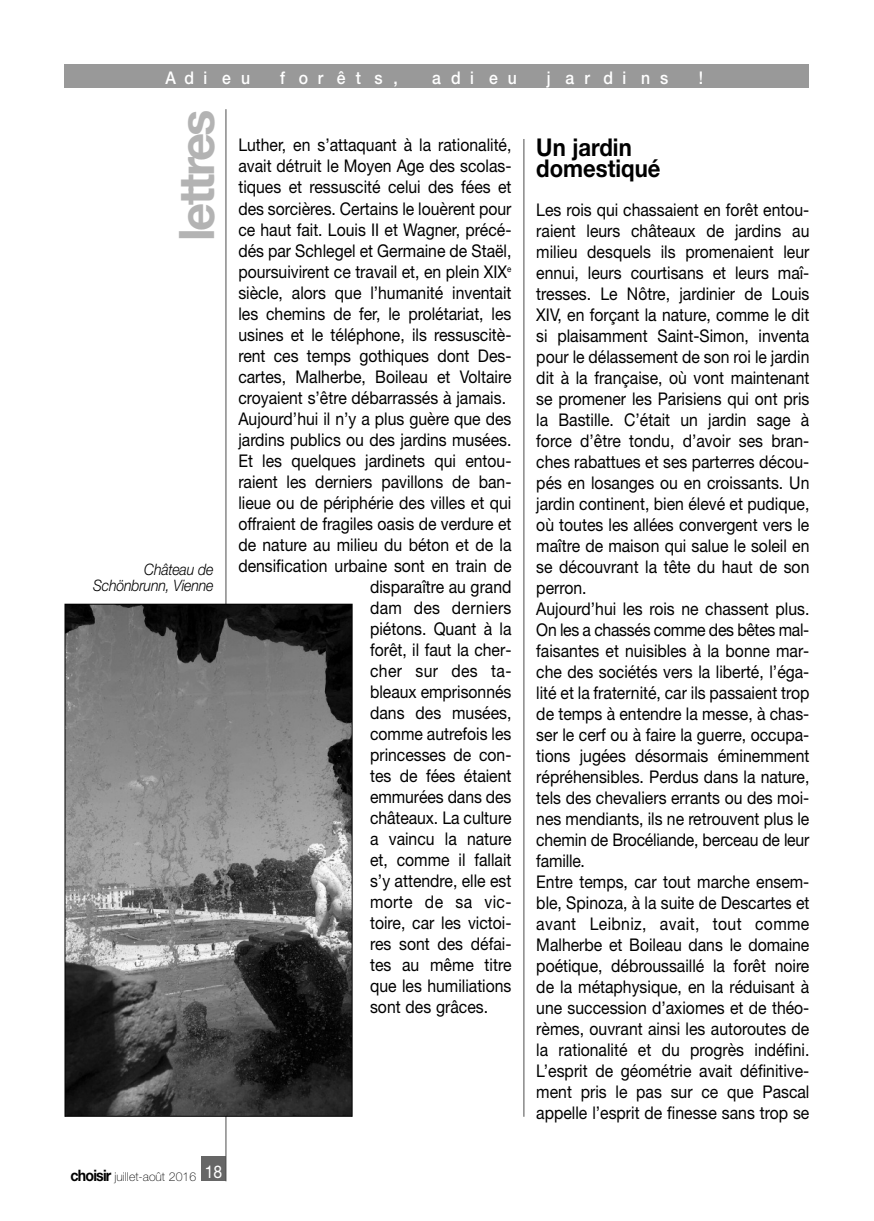
<style>
.page{position:relative;width:874px;height:1221px;background:#fff}
.page>*{position:absolute;margin:0;border:0;box-sizing:border-box;transform-origin:0 0}
.t1{font:700 49px "Helvetica Neue";letter-spacing:-.055em;color:#b3b3b3}
.t2{font:700 24.5px/21px "Helvetica Neue";color:#000;scale:.9 1}
.t3{font:17.5px/21px "Helvetica Neue";color:#000;scale:.9 1}
.t4{font:17.5px "Helvetica Neue";letter-spacing:.02em;color:#000;scale:.9 1}
.t5{font:500 17.5px "Helvetica Neue";letter-spacing:.645em;color:#fff;scale:.9 1}
.t6{font:17.5px "Helvetica Neue";color:#fff;scale:.9 1}
.t7{font:italic 300 15.75px/15.8px "Helvetica Neue";letter-spacing:-.015em;color:#000;text-align:right;scale:.9 1}
.t8{font:100 12.25px "Helvetica Neue";color:#000}
.s1{font-weight:700;font-size:15.75px}
</style>
<div class="page">
<div style="left:64px;top:64px;width:745px;height:24px;background:#999"></div>
<hr style="left:523px;top:139px;width:1px;height:977px;background:#4d4d4d">
<div style="left:201px;top:1156px;width:25px;height:25px;background:#666"></div>
<hr style="left:225px;top:109px;width:1px;height:1072px;background:#4d4d4d">
<img style="left:66px;top:605px;width:284px;height:509px">
<div style="left:64px;top:603px;width:288px;height:513px;border:1px solid #000"></div>
<p class="t5" style="left:165px;top:64px;width:96px">Adi eu</p>
<p class="t5" style="left:280px;top:64px;width:132px">f orêts,</p>
<p class="t5" style="left:432px;top:64px;width:96px">adi eu</p>
<p class="t5" style="left:546px;top:64px;width:137px">j ardi ns</p>
<p class="t5" style="left:698px;top:64px;width:6px">!</p>
<h1 class="t1" style="left:152px;top:241px;width:133px;rotate:-90deg">lettres</h1>
<p class="t7" style="left:93px;top:560px;width:135px">Château de<br>Schönbrunn, Vienne</p>
<p class="t3" style="left:238px;top:136px;width:305px">Luther, en s’attaquant à la rationalité,</p>
<p class="t3" style="left:238px;top:157px;width:305px">avait détruit le Moyen Age des scolas-</p>
<p class="t3" style="left:238px;top:178px;width:305px">tiques et ressuscité celui des fées et</p>
<p class="t3" style="left:238px;top:199px;width:305px">des sorcières. Certains le louèrent pour</p>
<p class="t3" style="left:238px;top:220px;width:305px">ce haut fait. Louis II et Wagner, précé-</p>
<p class="t3" style="left:238px;top:241px;width:305px">dés par Schlegel et Germaine de Staël,</p>
<p class="t3" style="left:238px;top:262px;width:305px">poursuivirent ce travail et, en plein XIX<sup>e</sup></p>
<p class="t3" style="left:238px;top:283px;width:305px">siècle, alors que l’humanité inventait</p>
<p class="t3" style="left:238px;top:304px;width:305px">les chemins de fer, le prolétariat, les</p>
<p class="t3" style="left:238px;top:325px;width:305px">usines et le téléphone, ils ressuscitè-</p>
<p class="t3" style="left:238px;top:346px;width:305px">rent ces temps gothiques dont Des-</p>
<p class="t3" style="left:238px;top:367px;width:305px">cartes, Malherbe, Boileau et Voltaire</p>
<p class="t3" style="left:238px;top:388px;width:299px">croyaient s’être débarrassés à jamais.</p>
<p class="t3" style="left:238px;top:409px;width:305px">Aujourd’hui il n’y a plus guère que des</p>
<p class="t3" style="left:238px;top:430px;width:305px">jardins publics ou des jardins musées.</p>
<p class="t3" style="left:238px;top:451px;width:305px">Et les quelques jardinets qui entou-</p>
<p class="t3" style="left:238px;top:472px;width:305px">raient les derniers pavillons de ban-</p>
<p class="t3" style="left:238px;top:493px;width:305px">lieue ou de périphérie des villes et qui</p>
<p class="t3" style="left:238px;top:514px;width:305px">offraient de fragiles oasis de verdure et</p>
<p class="t3" style="left:238px;top:535px;width:305px">de nature au milieu du béton et de la</p>
<p class="t3" style="left:238px;top:556px;width:305px">densification urbaine sont en train de</p>
<p class="t3" style="left:370px;top:577px;width:158px">disparaître au grand</p>
<p class="t4" style="left:370px;top:601px;width:158px">dam des derniers</p>
<p class="t3" style="left:370px;top:619px;width:158px">piétons. Quant à la</p>
<p class="t3" style="left:370px;top:640px;width:158px">forêt, il faut la cher-</p>
<p class="t4" style="left:370px;top:664px;width:158px">cher sur des ta-</p>
<p class="t3" style="left:370px;top:682px;width:158px">bleaux emprisonnés</p>
<p class="t3" style="left:370px;top:703px;width:158px">dans des musées,</p>
<p class="t3" style="left:370px;top:724px;width:158px">comme autrefois les</p>
<p class="t3" style="left:370px;top:745px;width:158px">princesses de con-</p>
<p class="t3" style="left:370px;top:766px;width:158px">tes de fées étaient</p>
<p class="t3" style="left:370px;top:787px;width:158px">emmurées dans des</p>
<p class="t3" style="left:370px;top:808px;width:158px">châteaux. La culture</p>
<p class="t3" style="left:370px;top:829px;width:158px">a vaincu la nature</p>
<p class="t3" style="left:370px;top:850px;width:158px">et, comme il fallait</p>
<p class="t3" style="left:370px;top:871px;width:158px">s’y attendre, elle est</p>
<p class="t4" style="left:370px;top:895px;width:158px">morte de sa vic-</p>
<p class="t3" style="left:370px;top:913px;width:158px">toire, car les victoi-</p>
<p class="t3" style="left:370px;top:934px;width:158px">res sont des défai-</p>
<p class="t3" style="left:370px;top:955px;width:158px">tes au même titre</p>
<p class="t3" style="left:370px;top:976px;width:158px">que les humiliations</p>
<p class="t3" style="left:370px;top:997px;width:132px">sont des grâces.</p>
<p class="t8" style="left:70px;top:1172px;width:127px"><span class="s1">choisir</span> juillet-août 2016</p>
<p class="t6" style="left:205px;top:1165px;width:21px">18</p>
<h2 class="t2" style="left:536px;top:139px;width:139px">Un jardin domestiqué</h2>
<p class="t3" style="left:536px;top:201px;width:305px">Les rois qui chassaient en forêt entou&shy;raient leurs châteaux de jardins au milieu desquels ils promenaient leur ennui, leurs courtisans et leurs maî&shy;tresses. Le Nôtre, jardinier de Louis XIV, en forçant la nature, comme le dit si plaisamment Saint-Simon, inventa pour le délassement de son roi le jardin dit à la française, où vont maintenant se promener les Parisiens qui ont pris la Bastille. C’était un jardin sage à force d’être tondu, d’avoir ses bran&shy;ches rabattues et ses parterres décou&shy;pés en losanges ou en croissants. Un jardin continent, bien élevé et pudique, où toutes les allées convergent vers le maître de maison qui salue le soleil en se découvrant la tête du haut de son perron.<br>Aujourd’hui les rois ne chassent plus.<br>On les a chassés comme des bêtes mal&shy;faisantes et nuisibles à la bonne mar&shy;che des sociétés vers la liberté, l’éga&shy;lité et la fraternité, car ils passaient trop de temps à entendre la messe, à chas&shy;ser le cerf ou à faire la guerre, occupa&shy;tions jugées désormais éminemment répréhensibles. Perdus dans la nature, tels des chevaliers errants ou des moi&shy;nes mendiants, ils ne retrouvent plus le chemin de Brocéliande, berceau de leur famille.<br>Entre temps, car tout marche ensem&shy;ble, Spinoza, à la suite de Descartes et avant Leibniz, avait, tout comme Malherbe et Boileau dans le domaine poétique, débroussaillé la forêt noire de la métaphysique, en la réduisant à une succession d’axiomes et de théo&shy;rèmes, ouvrant ainsi les autoroutes de la rationalité et du progrès indéfini.<br>L’esprit de géométrie avait définitive&shy;ment pris le pas sur ce que Pascal appelle l’esprit de finesse sans trop se</p>
</div>
